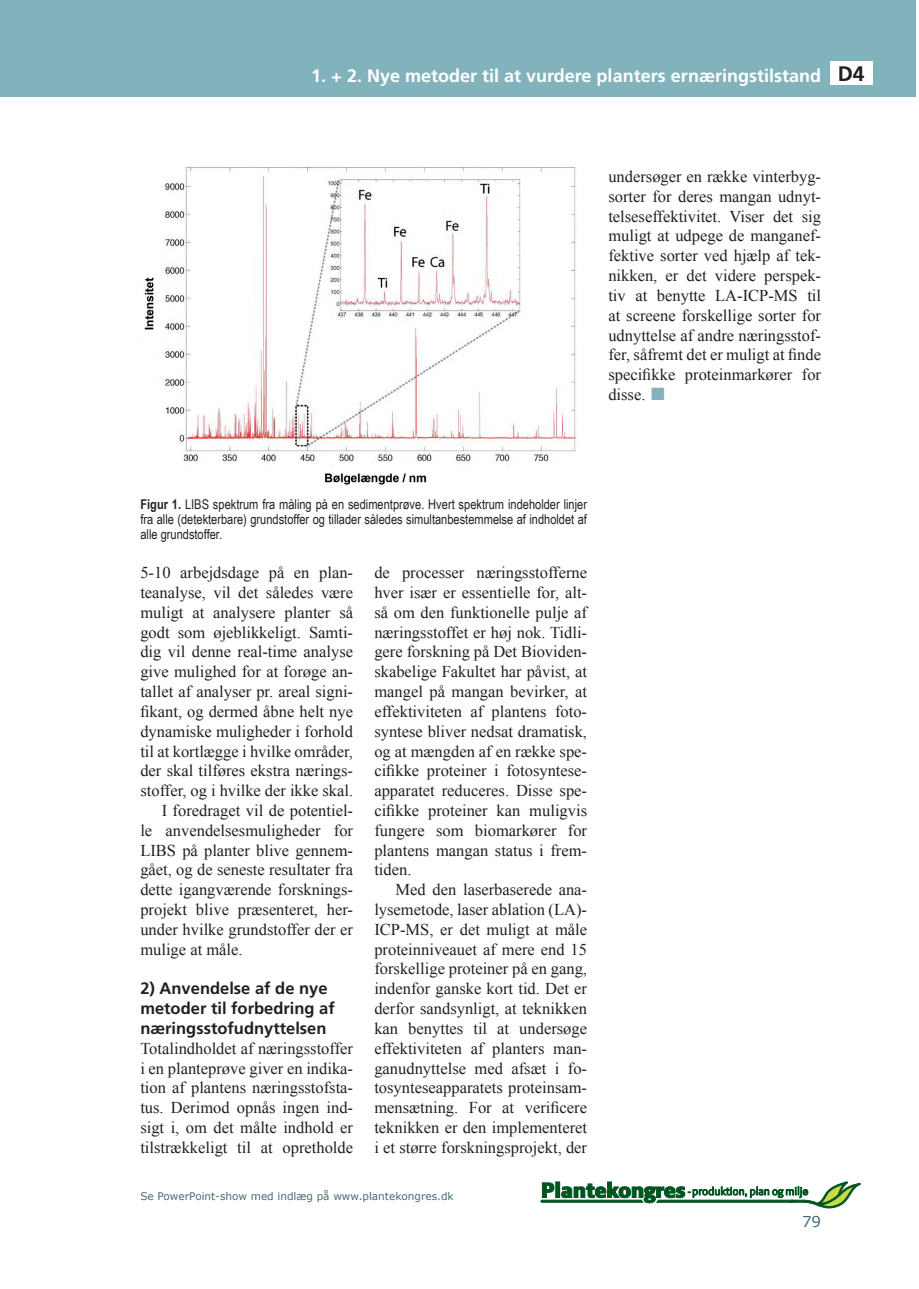
<style>
.page{position:relative;width:919px;height:1289px;background:#fff}
.page>*{position:absolute;margin:0;border:0;box-sizing:border-box;transform-origin:0 0}
.t1{font:700 18px "Frutiger";color:#fff}
.t2{font:16.5px/19.8px "Times New Roman";color:#231f20;text-align:justify}
.t3{font:700 16.5px/19.8px "Frutiger";color:#231f20}
.t4{font:15px "Verdana";color:#446d75}
.t5{font:13.5px/15px "Arial Narrow";color:#231f20;text-align:justify}
.t6{font:10.5px "Verdana";color:#446d75}
.s1{font-size:21px;color:#231f20}
.s2{font-size:27px;color:#82b3bd}
.s3{font-weight:700}
</style>
<div class="page">
<div style="left:0;top:0;width:915px;height:97px;background:#82b3bd"></div>
<svg style="left:540px;top:1181px;width:320px;height:27px"></svg>
<div style="left:829px;top:62px;width:43px;height:23px;background:#fff"></div>
<img style="left:144px;top:166px;width:433px;height:319px">
<p class="t1" style="left:311px;top:65px;width:555px">1. + 2. Nye metoder til at vurdere planters ernæringstilstand <span class="s1">D4</span></p>
<p class="t2" style="left:608px;top:166px;width:214px">undersøger en række vinterbyg&shy;sorter for deres mangan udnyt&shy;telseseffektivitet. Viser det sig muligt at udpege de manganef&shy;fektive sorter ved hjælp af tek&shy;nikken, er det videre perspek&shy;tiv at benytte LA-ICP-MS til at screene forskellige sorter for udnyttelse af andre næringsstof&shy;fer, såfremt det er muligt at finde specifikke proteinmarkører for disse. <span class="s2">■</span></p>
<p class="t5" style="left:140px;top:496px;width:448px"><span class="s3">Figur 1.</span> LIBS spektrum fra måling på en sedimentprøve. Hvert spektrum indeholder linjer fra alle (detekterbare) grundstoffer og tillader således simultanbestemmelse af indholdet af alle grundstoffer.</p>
<p class="t2" style="left:140px;top:562px;width:214px">5-10 arbejdsdage på en plan-</p>
<p class="t2" style="left:140px;top:582px;width:214px">teanalyse, vil det således være</p>
<p class="t2" style="left:140px;top:602px;width:214px">muligt at analysere planter så</p>
<p class="t2" style="left:140px;top:622px;width:214px">godt som øjeblikkeligt. Samti-</p>
<p class="t2" style="left:140px;top:641px;width:214px">dig vil denne real-time analyse</p>
<p class="t2" style="left:140px;top:661px;width:214px">give mulighed for at forøge an-</p>
<p class="t2" style="left:140px;top:681px;width:214px">tallet af analyser pr. areal signi-</p>
<p class="t2" style="left:140px;top:701px;width:214px">fikant, og dermed åbne helt nye</p>
<p class="t2" style="left:140px;top:721px;width:214px">dynamiske muligheder i forhold</p>
<p class="t2" style="left:140px;top:740px;width:214px">til at kortlægge i hvilke områder,</p>
<p class="t2" style="left:140px;top:760px;width:214px">der skal tilføres ekstra nærings-</p>
<p class="t2" style="left:140px;top:780px;width:214px">stoffer, og i hvilke der ikke skal.</p>
<p class="t2" style="left:162px;top:800px;width:193px">I foredraget vil de potentiel-</p>
<p class="t2" style="left:140px;top:820px;width:214px">le anvendelsesmuligheder for</p>
<p class="t2" style="left:140px;top:839px;width:214px">LIBS på planter blive gennem-</p>
<p class="t2" style="left:140px;top:859px;width:214px">gået, og de seneste resultater fra</p>
<p class="t2" style="left:140px;top:879px;width:214px">dette igangværende forsknings-</p>
<p class="t2" style="left:140px;top:899px;width:214px">projekt blive præsenteret, her-</p>
<p class="t2" style="left:140px;top:919px;width:214px">under hvilke grundstoffer der er</p>
<p class="t2" style="left:140px;top:938px;width:104px">mulige at måle.</p>
<p class="t3" style="left:140px;top:978px;width:196px">2) Anvendelse af de nye metoder til forbedring af næringsstofudnyttelsen</p>
<p class="t2" style="left:140px;top:1037px;width:214px">Totalindholdet af næringsstoffer i en planteprøve giver en indika&shy;tion af plantens næringsstofsta&shy;tus. Derimod opnås ingen ind&shy;sigt i, om det målte indhold er tilstrækkeligt til at opretholde</p>
<p class="t2" style="left:374px;top:562px;width:214px">de processer næringsstofferne hver især er essentielle for, alt&shy;så om den funktionelle pulje af næringsstoffet er høj nok. Tidli&shy;gere forskning på Det Bioviden&shy;skabelige Fakultet har påvist, at mangel på mangan bevirker, at effektiviteten af plantens foto&shy;syntese bliver nedsat dramatisk, og at mængden af en række spe&shy;cifikke proteiner i fotosyntese&shy;apparatet reduceres. Disse spe&shy;cifikke proteiner kan muligvis fungere som biomarkører for plantens mangan status i frem&shy;tiden.</p>
<p class="t2" style="left:374px;top:879px;width:214px;text-indent:21px">Med den laserbaserede ana&shy;lysemetode, laser ablation (LA)- ICP-MS, er det muligt at måle proteinniveauet af mere end 15 forskellige proteiner på en gang, indenfor ganske kort tid. Det er derfor sandsynligt, at teknikken kan benyttes til at undersøge effektiviteten af planters man&shy;ganudnyttelse med afsæt i fo&shy;tosynteseapparatets proteinsam&shy;mensætning. For at verificere teknikken er den implementeret i et større forskningsprojekt, der</p>
<p class="t6" style="left:140px;top:1189px;width:315px">Se PowerPoint-show med indlæg på www.plantekongres.dk</p>
<p class="t4" style="left:802px;top:1212px;width:21px">79</p>
</div>
